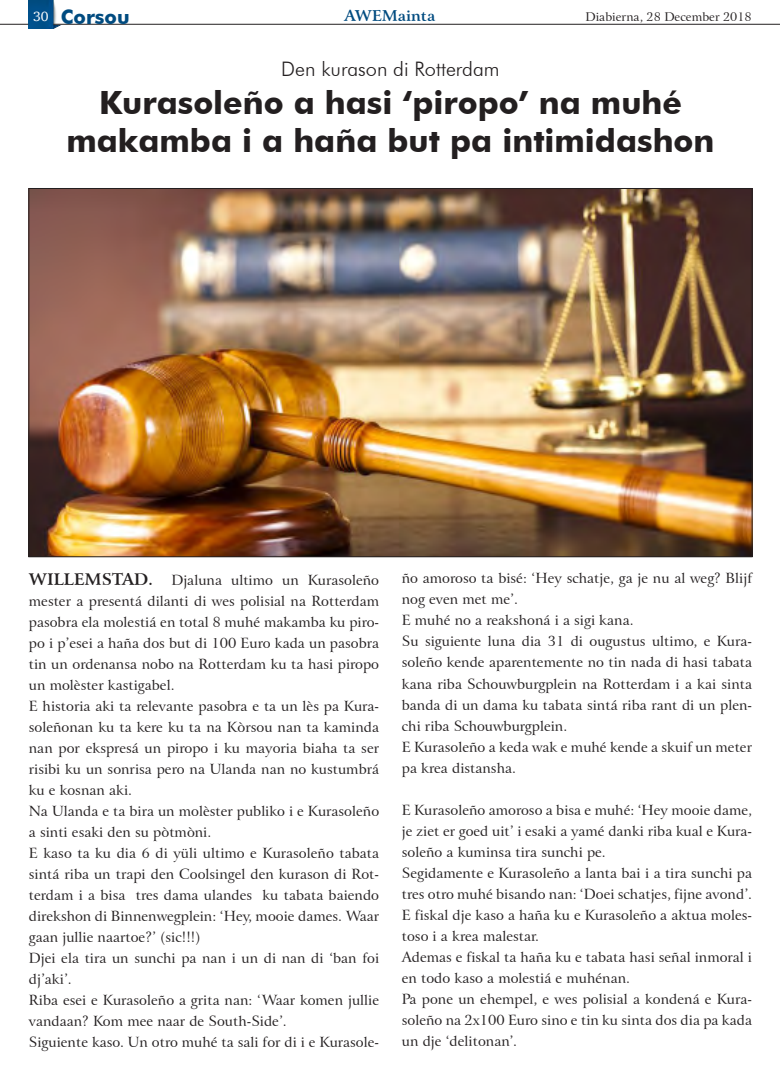
<style>
.page{position:relative;width:780px;height:1078px;background:#fff}
.page>*{position:absolute;margin:0;border:0;box-sizing:border-box;transform-origin:0 0}
.No_Spacing{font:700 32px/38.4px "Futura BT";color:#231f20;text-align:center}
.No_Spacing-2{font:300 20px "Futura BT";color:#231f20}
.Body_Text_14{font:700 20px "Futura BT";color:#004b80}
.Body_Text_14-2{font:700 16px "Arrus BT";color:#231f20}
.t1{font:700 15px "Arrus BT";color:#004b80}
.Body_Text_14-3{font:14px/21px "Arrus BT";color:#231f20}
.t2{font:14px "Charter ITCTT";color:#fff}
.t3{font:12px "Arrus BT";color:#231f20}
</style>
<div class="page">
<img style="left:28px;top:0;width:33px;height:28px">
<svg style="left:0;top:24px;width:28px;height:1px"></svg>
<hr style="left:53px;top:24px;width:727px;height:1px;background:#231f20">
<img style="left:30px;top:190px;width:720px;height:365px">
<p class="t2" style="left:33px;top:7px;width:17px">30</p>
<p class="Body_Text_14" style="left:61px;top:4px;width:70px">Corsou</p>
<p class="t1" style="left:344px;top:7px;width:92px">AWEMainta</p>
<p class="t3" style="left:585px;top:9px;width:168px">Diabierna, 28 December 2018</p>
<p class="No_Spacing-2" style="left:281px;top:56px;width:220px">Den kurason di Rotterdam</p>
<p class="No_Spacing" style="left:66px;top:83px;width:649px">Kurasoleño a hasi ‘piropo’ na muhé makamba i a haña but pa intimidashon</p>
<p class="Body_Text_14-2" style="left:29px;top:569px;width:126px">WILLEMSTAD.</p>
<p class="Body_Text_14-3" style="left:29px;top:569px;width:352px;text-align:justify;text-indent:142px">Djaluna ultimo un Kurasoleño mester a presentá dilanti di wes polisial na Rotterdam pasobra ela molestiá en total 8 muhé makamba ku piro&shy;po i p’esei a haña dos but di 100 Euro kada un pasobra tin un ordenansa nobo na Rotterdam ku ta hasi piropo un molèster kastigabel.</p>
<p class="Body_Text_14-3" style="left:29px;top:695px;width:352px;text-align:justify">E historia aki ta relevante pasobra e ta un lès pa Kura&shy;soleñonan ku ta kere ku ta na Kòrsou nan ta kaminda nan por ekspresá un piropo i ku mayoria biaha ta ser risibi ku un sonrisa pero na Ulanda nan no kustumbrá ku e kosnan aki.</p>
<p class="Body_Text_14-3" style="left:29px;top:800px;width:352px">Na Ulanda e ta bira un molèster publiko i e Kurasoleño a sinti esaki den su pòtmòni.</p>
<p class="Body_Text_14-3" style="left:29px;top:842px;width:352px;text-align:justify">E kaso ta ku dia 6 di yüli ultimo e Kurasoleño tabata sintá riba un trapi den Coolsingel den kurason di Rot&shy;terdam i a bisa tres dama ulandes ku tabata baiendo direkshon di Binnenwegplein: ‘Hey, mooie dames. Waar gaan jullie naartoe?’ (sic!!!)</p>
<p class="Body_Text_14-3" style="left:29px;top:947px;width:352px">Djei ela tira un sunchi pa nan i un di nan di ‘ban foi dj’aki’.</p>
<p class="Body_Text_14-3" style="left:29px;top:989px;width:352px">Riba esei e Kurasoleño a grita nan: ‘Waar komen jullie vandaan? Kom mee naar de South-Side’.</p>
<p class="Body_Text_14-3" style="left:29px;top:1031px;width:352px">Siguiente kaso. Un otro muhé ta sali for di i e Kurasole-</p>
<p class="Body_Text_14-3" style="left:402px;top:568px;width:352px">ño amoroso ta bisé: ‘Hey schatje, ga je nu al weg? Blijf nog even met me’.</p>
<p class="Body_Text_14-3" style="left:402px;top:610px;width:233px">E muhé no a reakshoná i a sigi kana.</p>
<p class="Body_Text_14-3" style="left:402px;top:631px;width:352px;text-align:justify">Su siguiente luna dia 31 di ougustus ultimo, e Kura&shy;soleño kende aparentemente no tin nada di hasi tabata kana riba Schouwburgplein na Rotterdam i a kai sinta banda di un dama ku tabata sintá riba rant di un plen&shy;chi riba Schouwburgplein.</p>
<p class="Body_Text_14-3" style="left:402px;top:736px;width:352px">E Kurasoleño a keda wak e muhé kende a skuif un meter pa krea distansha.</p>
<p class="Body_Text_14-3" style="left:402px;top:799px;width:352px;text-align:justify">E Kurasoleño amoroso a bisa e muhé: ‘Hey mooie dame, je ziet er goed uit’ i esaki a yamé danki riba kual e Kura&shy;soleño a kuminsa tira sunchi pe.</p>
<p class="Body_Text_14-3" style="left:402px;top:862px;width:352px">Segidamente e Kurasoleño a lanta bai i a tira sunchi pa tres otro muhé bisando nan: ‘Doei schatjes, fijne avond’.</p>
<p class="Body_Text_14-3" style="left:402px;top:904px;width:352px">E fiskal dje kaso a haña ku e Kurasoleño a aktua moles&shy;toso i a krea malestar.</p>
<p class="Body_Text_14-3" style="left:402px;top:946px;width:352px">Ademas e fiskal ta haña ku e tabata hasi señal inmoral i en todo kaso a molestiá e muhénan.</p>
<p class="Body_Text_14-3" style="left:402px;top:988px;width:352px;text-align:justify">Pa pone un ehempel, e wes polisial a kondená e Kura&shy;soleño na 2x100 Euro sino e tin ku sinta dos dia pa kada un dje ‘delitonan’.</p>
</div>
